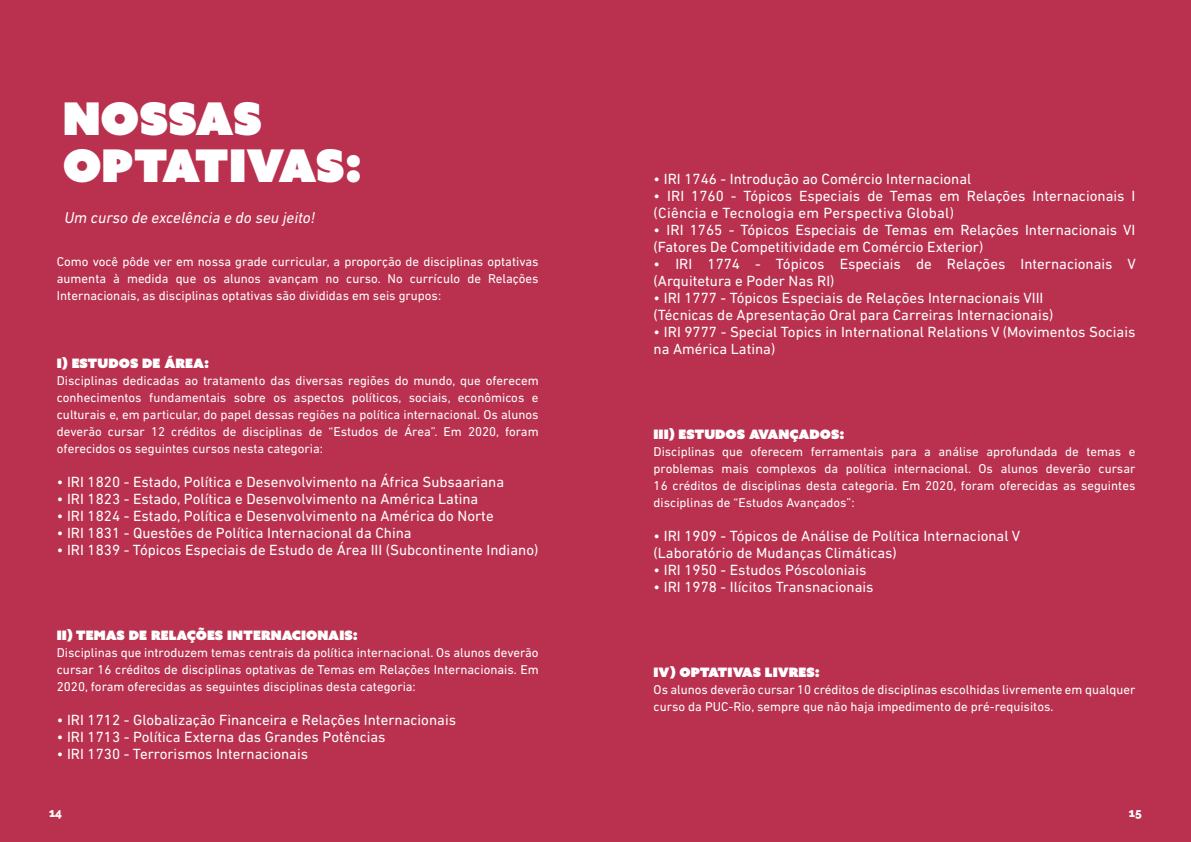
<style>
.page{position:relative;width:1191px;height:842px;background:#b9314f}
.page>*{position:absolute;margin:0;border:0;box-sizing:border-box;transform-origin:0 0}
.t1{font:45px/47px "Azo Sans Uber";color:#fff}
.t2{font:italic 16px "DIN Next LT Pro";color:#fff}
.t3{font:15px/17px "DIN Next LT Pro";color:#fff}
.t4{font:13px/17px "DIN Next LT Pro";color:#fff;text-align:justify}
.t5{font:13px "Azo Sans Uber";color:#fff}
.t6{font:800 12px "Raleway";color:#fff}
</style>
<div class="page">
<h1 class="t1" style="left:63px;top:95px;width:301px">NOSSAS<br>OPTATIVAS:</h1>
<p class="t2" style="left:64px;top:209px;width:252px">Um curso de excelência e do seu jeito!</p>
<p class="t4" style="left:57px;top:253px;width:483px">Como você pôde ver em nossa grade curricular, a proporção de disciplinas optativas aumenta à medida que os alunos avançam no curso. No currículo de Relações Internacionais, as disciplinas optativas são divididas em seis grupos:</p>
<p class="t5" style="left:57px;top:355px;width:154px">I) ESTUDOS DE ÁREA:</p>
<p class="t4" style="left:57px;top:372px;width:483px">Disciplinas dedicadas ao tratamento das diversas regiões do mundo, que oferecem conhecimentos fundamentais sobre os aspectos políticos, sociais, econômicos e culturais e, em particular, do papel dessas regiões na política internacional. Os alunos deverão cursar 12 créditos de disciplinas de “Estudos de Área”. Em 2020, foram oferecidos os seguintes cursos nesta categoria:</p>
<p class="t3" style="left:57px;top:474px;width:449px">• IRI 1820 - Estado, Política e Desenvolvimento na África Subsaariana</p>
<p class="t3" style="left:57px;top:491px;width:423px">• IRI 1823 - Estado, Política e Desenvolvimento na América Latina</p>
<p class="t3" style="left:57px;top:507px;width:438px">• IRI 1824 - Estado, Política e Desenvolvimento na América do Norte</p>
<p class="t3" style="left:57px;top:524px;width:356px">• IRI 1831 - Questões de Política Internacional da China</p>
<p class="t3" style="left:57px;top:541px;width:483px">• IRI 1839 - Tópicos Especiais de Estudo de Área III (Subcontinente Indiano)</p>
<p class="t5" style="left:57px;top:627px;width:302px">II) TEMAS DE RELAÇÕES INTERNACIONAIS:</p>
<p class="t4" style="left:57px;top:644px;width:483px">Disciplinas que introduzem temas centrais da política internacional. Os alunos deverão cursar 16 créditos de disciplinas optativas de Temas em Relações Internacionais. Em 2020, foram oferecidas as seguintes disciplinas desta categoria:</p>
<p class="t3" style="left:57px;top:712px;width:401px">• IRI 1712 - Globalização Financeira e Relações Internacionais</p>
<p class="t3" style="left:57px;top:729px;width:330px">• IRI 1713 - Política Externa das Grandes Potências</p>
<p class="t3" style="left:57px;top:745px;width:253px">• IRI 1730 - Terrorismos Internacionais</p>
<p class="t3" style="left:653px;top:170px;width:319px">• IRI 1746 - Introdução ao Comércio Internacional</p>
<p class="t3" style="left:653px;top:187px;width:483px">• IRI 1760 - Tópicos Especiais de Temas em Relações Internacionais I (Ciência e Tecnologia em Perspectiva Global)</p>
<p class="t3" style="left:653px;top:221px;width:483px">• IRI 1765 - Tópicos Especiais de Temas em Relações Internacionais VI (Fatores De Competitividade em Comércio Exterior)</p>
<p class="t3" style="left:653px;top:255px;width:484px">• IRI 1774 - Tópicos Especiais de Relações Internacionais V (Arquitetura e Poder Nas RI)</p>
<p class="t3" style="left:653px;top:289px;width:401px">• IRI 1777 - Tópicos Especiais de Relações Internacionais VIII (Técnicas de Apresentação Oral para Carreiras Internacionais)</p>
<p class="t3" style="left:653px;top:323px;width:483px">• IRI 9777 - Special Topics in International Relations V (Movimentos Sociais na América Latina)</p>
<p class="t5" style="left:653px;top:426px;width:192px">III) ESTUDOS AVANÇADOS:</p>
<p class="t4" style="left:653px;top:443px;width:483px">Disciplinas que oferecem ferramentais para a análise aprofundada de temas e problemas mais complexos da política internacional. Os alunos deverão cursar 16 créditos de disciplinas desta categoria. Em 2020, foram oferecidas as seguintes disciplinas de “Estudos Avançados”:</p>
<p class="t3" style="left:653px;top:527px;width:368px">• IRI 1909 - Tópicos de Análise de Política Internacional V (Laboratório de Mudanças Climáticas)</p>
<p class="t3" style="left:653px;top:561px;width:214px">• IRI 1950 - Estudos Póscoloniais</p>
<p class="t3" style="left:653px;top:578px;width:221px">• IRI 1978 - Ilícitos Transnacionais</p>
<p class="t5" style="left:653px;top:664px;width:168px">IV) OPTATIVAS LIVRES:</p>
<p class="t4" style="left:653px;top:681px;width:483px">Os alunos deverão cursar 10 créditos de disciplinas escolhidas livremente em qualquer curso da PUC-Rio, sempre que não haja impedimento de pré-requisitos.</p>
<p class="t6" style="left:49px;top:806px;width:15px">14</p>
<p class="t6" style="left:1129px;top:806px;width:14px">15</p>
</div>
